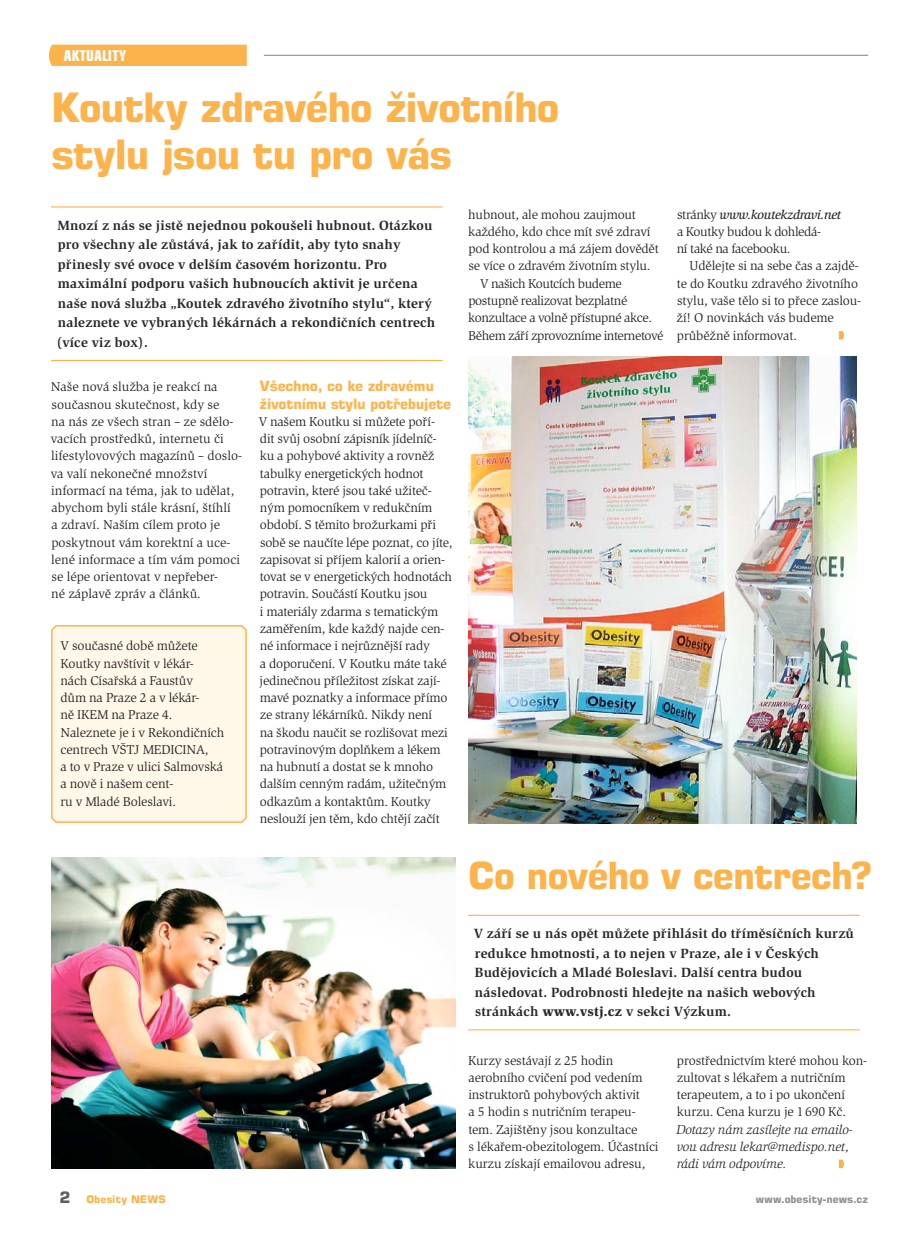
<style>
.page{position:relative;width:915px;height:1234px;background:#fff}
.page>*{position:absolute;margin:0;border:0;box-sizing:border-box;transform-origin:0 0}
.t1{font:700 40.5px/46.5px "Square 721 BTCE";letter-spacing:-.03em;color:#fdb34c}
.t2{font:700 37.5px "Square 721 BTCE";letter-spacing:-.03em;color:#fdb34c}
.t3{font:700 condensed 15px "Square 721 BTCE";letter-spacing:.01em;color:#fff}
.t4{font:700 14.25px/17.2px "Square 721 BTCE";letter-spacing:-.02em;color:#fdb34c}
.t5{font:700 13.8px/19.5px "Slimbach Itc TEE";letter-spacing:.015em;color:#2b2827}
.t6{font:13.2px/17.2px "Slimbach Itc TEE";letter-spacing:-.015em;color:#2b2827}
.t7{font:italic 13.2px/17.2px "Slimbach Itc TEE";letter-spacing:-.01em;color:#2b2827}
.t8{font:700 10.5px "Square 721 BTCE";color:#929092}
.t9{font:700 10.5px "Square 721 BTCE";color:#fdb34c}
.s1{font-weight:500;font-style:italic}
.s2{font-weight:900}
.s3{font-size:15.75px;color:#5f5d5e}
</style>
<div class="page">
<svg style="left:838px;top:331px;width:5px;height:8px"></svg>
<svg style="left:838px;top:1159px;width:5px;height:8px"></svg>
<hr style="left:51px;top:206px;width:391px;height:1px;background:#fdb34c">
<hr style="left:51px;top:360px;width:391px;height:1px;background:#fdb34c">
<hr style="left:468px;top:914px;width:391px;height:1px;background:#fdb34c">
<hr style="left:468px;top:1029px;width:391px;height:1px;background:#fdb34c">
<div style="left:51px;top:625px;width:196px;height:198px;background:#fff7e8"></div>
<img style="left:51px;top:857px;width:404px;height:310px">
<img style="left:468px;top:357px;width:388px;height:466px">
<div style="left:49px;top:45px;width:198px;height:21px;background:#fdb34c"></div>
<hr style="left:264px;top:55px;width:603px;height:1px;background:#929092">
<p class="t3" style="left:64px;top:50px;width:64px">AKTUALITY</p>
<h1 class="t1" style="left:51px;top:89px;width:510px">Koutky zdravého životního stylu jsou tu pro vás</h1>
<p class="t5" style="left:57px;top:216px;width:380px">Mnozí z nás se jistě nejednou pokoušeli hubnout. Otázkou pro všechny ale zůstává, jak to zařídit, aby tyto snahy přinesly své ovoce v delším časovém horizontu. Pro maximální podporu vašich hubnoucích aktivit je určena naše nová služba „Koutek zdravého životního stylu“, který naleznete ve vybraných lékárnách a rekondičních centrech (více viz box).</p>
<p class="t6" style="left:51px;top:378px;width:193px">Naše nová služba je reakcí na současnou skutečnost, kdy se<br>na nás ze všech stran – ze sdělo&shy;vacích prostředků, internetu či lifestylovových magazínů – doslo&shy;va valí nekonečné množství informací na téma, jak to udělat, abychom byli stále krásní, štíhlí<br>a zdraví. Naším cílem proto je poskytnout vám korektní a uce&shy;lené informace a tím vám pomoci se lépe orientovat v nepřeber-<br>né záplavě zpráv a článků.</p>
<p class="t4" style="left:259px;top:379px;width:193px">Všechno, co ke zdravému životnímu stylu potřebujete</p>
<p class="t6" style="left:259px;top:413px;width:195px">V našem Koutku si můžete poří&shy;dit svůj osobní zápisník jídelníč&shy;ku a pohybové aktivity a rovněž tabulky energetických hodnot potravin, které jsou také užiteč&shy;ným pomocníkem v redukčním období. S těmito brožurkami při sobě se naučíte lépe poznat, co jíte, zapisovat si příjem kalorií a orien&shy;tovat se v energetických hodnotách potravin. Součástí Koutku jsou<br>i materiály zdarma s tematickým zaměřením, kde každý najde cen&shy;né informace i nejrůznější rady<br>a doporučení. V Koutku máte také jedinečnou příležitost získat zají&shy;mavé poznatky a informace přímo ze strany lékárníků. Nikdy není<br>na škodu naučit se rozlišovat mezi potravinovým doplňkem a lékem na hubnutí a dostat se k mnoho dalším cenným radám, užitečným odkazům a kontaktům. Koutky neslouží jen těm, kdo chtějí začít</p>
<p class="t6" style="left:60px;top:637px;width:165px">V současné době můžete<br>Koutky navštívit v lékár-<br>nách Císařská a Faustův<br>dům na Praze 2 a v lékár-<br>ně IKEM na Praze 4.<br>Naleznete je i v Rekondičních centrech VŠTJ MEDICINA,<br>a to v Praze v ulici Salmovská a nově i našem cent-<br>ru v Mladé Boleslavi.</p>
<p class="t6" style="left:468px;top:206px;width:169px">hubnout, ale mohou zaujmout</p>
<p class="t6" style="left:468px;top:223px;width:183px">každého, kdo chce mít své zdraví</p>
<p class="t6" style="left:468px;top:240px;width:192px">pod kontrolou a má zájem dovědět</p>
<p class="t6" style="left:468px;top:258px;width:183px">se více o zdravém životním stylu.</p>
<p class="t6" style="left:480px;top:275px;width:143px">V našich Koutcích budeme</p>
<p class="t6" style="left:468px;top:292px;width:160px">postupně realizovat bezplatné</p>
<p class="t6" style="left:468px;top:309px;width:185px">konzultace a volně přístupné akce.</p>
<p class="t6" style="left:468px;top:327px;width:197px">Během září zprovozníme internetové</p>
<p class="t6" style="left:676px;top:206px;width:166px">stránky <span class="s1">www.koutekzdravi.net </span>a Koutky budou k dohledá-<br>ní také na facebooku.</p>
<p class="t6" style="left:676px;top:258px;width:186px;text-indent:13px">Udělejte si na sebe čas a zajdě&shy;te do Koutku zdravého životního stylu, vaše tělo si to přece zaslou&shy;ží! O novinkách vás budeme průběžně informovat.</p>
<h2 class="t2" style="left:468px;top:861px;width:405px">Co nového v centrech?</h2>
<p class="t5" style="left:473px;top:923px;width:381px">V září se u nás opět můžete přihlásit do tříměsíčních kurzů redukce hmotnosti, a to nejen v Praze, ale i v Českých Budějovicích a Mladé Boleslavi. Další centra budou následovat. Podrobnosti hledejte na našich webových stránkách <span class="s2">www.vstj.cz</span> v sekci Výzkum.</p>
<p class="t6" style="left:468px;top:1051px;width:192px">Kurzy sestávají z 25 hodin aerobního cvičení pod vedením instruktorů pohybových aktivit<br>a 5 hodin s nutričním terapeu&shy;tem. Zajištěny jsou konzultace<br>s lékařem-obezitologem. Účastníci kurzu získají emailovou adresu,</p>
<p class="t6" style="left:676px;top:1051px;width:192px">prostřednictvím které mohou kon&shy;zultovat s lékařem a nutričním terapeutem, a to i po ukončení kurzu. Cena kurzu je 1 690 Kč.</p>
<p class="t7" style="left:676px;top:1120px;width:177px">Dotazy nám zasílejte na emailo&shy;vou adresu lekar@medispo.net, rádi vám odpovíme.</p>
<p class="t9" style="left:60px;top:1194px;width:108px"><span class="s3">2</span> Obesity NEWS</p>
<p class="t8" style="left:755px;top:1194px;width:114px">www.obesity-news.cz</p>
</div>
